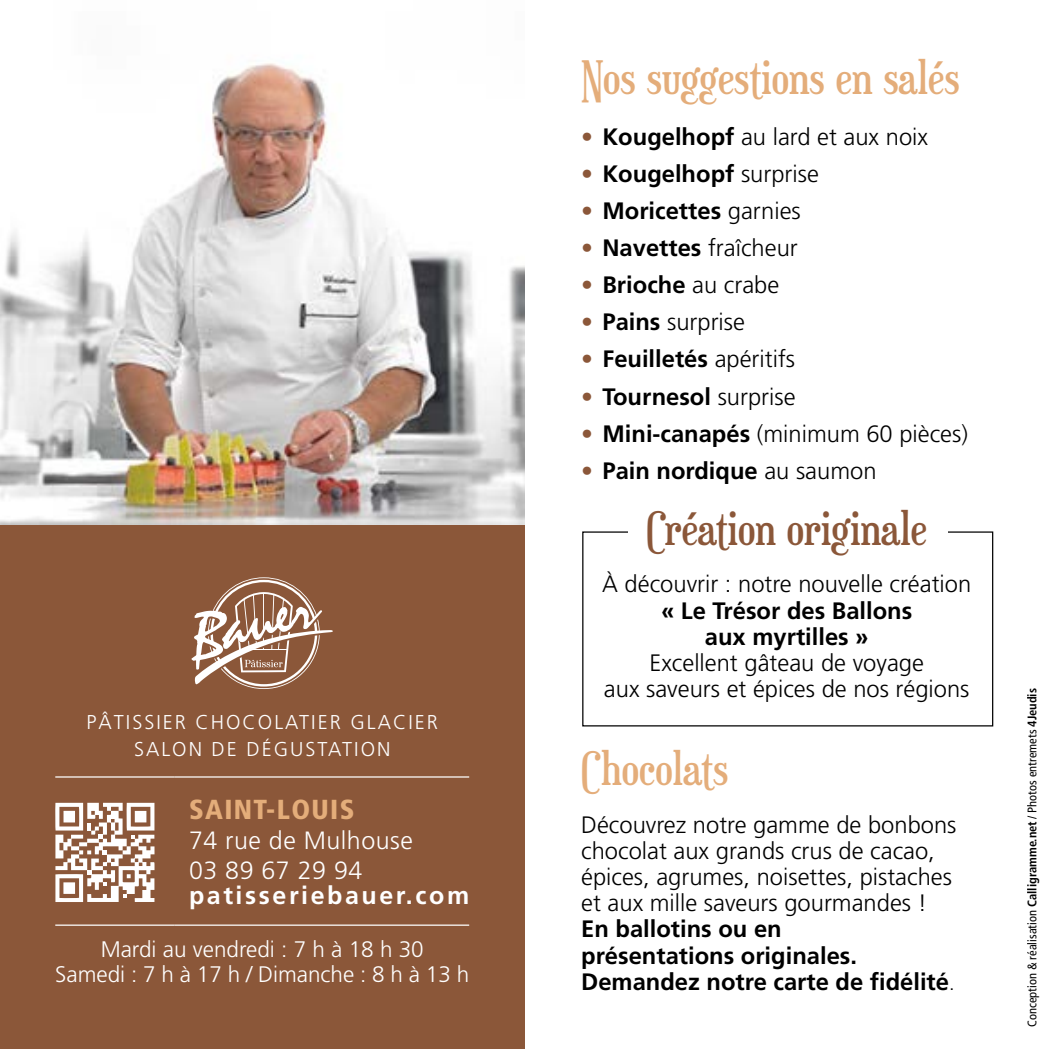
<style>
.page{position:relative;width:1049px;height:1049px;background:#fff}
.page>*{position:absolute;margin:0;border:0;box-sizing:border-box;transform-origin:0 0}
.t1{font:45px "Euphorigenic";color:#e4ad7a}
.t2{font:45px "Euphorigenic";color:#8b5739}
.t3{font:900 condensed 27.5px "Frutiger";letter-spacing:.05em;color:#e4ad7a}
.t4{font:300 25px/30px "Frutiger";letter-spacing:.02em;color:#fff}
.t5{font:700 25px "Frutiger";letter-spacing:.105em;color:#fff}
.t6{font:300 23.75px/26.2px "Frutiger";color:#000;text-align:center}
.t7{font:700 23.75px/26.2px "Frutiger";color:#000;text-align:center}
.t8{font:300 22.5px/25px "Frutiger";color:#fff;text-align:center}
.t9{font:300 20px/26.2px "Frutiger";letter-spacing:.1em;color:#fff;text-align:center}
.t10{font:condensed 12.5px "Frutiger";color:#000}
.s1{font-weight:700;color:#8b5739}
.s2{font-weight:700}
.s3{color:#8b5739}
.s4{font-weight:300}
.s5{font-weight:300;font-size:20px}
</style>
<div class="page">
<div style="left:0;top:524px;width:524px;height:525px;background:#8b5739"></div>
<hr style="left:1048px;top:524px;width:1px;height:525px;background:#8b5739">
<hr style="left:55px;top:776px;width:120px;height:1px;background:#fff">
<hr style="left:175px;top:776px;width:294px;height:1px;background:#fff">
<hr style="left:55px;top:924px;width:120px;height:2px;background:#fff">
<hr style="left:175px;top:924px;width:294px;height:2px;background:#fff">
<svg style="left:192px;top:577px;width:141px;height:112px"></svg>
<svg style="left:55px;top:803px;width:100px;height:99px"></svg>
<img style="left:0;top:63px;width:524px;height:461px">
<div style="left:582px;top:531px;width:411px;height:195px;border:1px solid #000"></div>
<div style="left:628px;top:530px;width:319px;height:28px;background:#fff"></div>
<p class="t9" style="left:87px;top:709px;width:353px">PÂTISSIER CHOCOLATIER GLACIER<br>SALON DE DÉGUSTATION</p>
<p class="t3" style="left:189px;top:793px;width:167px">SAINT-LOUIS</p>
<p class="t4" style="left:189px;top:825px;width:225px">74 rue de Mulhouse<br>03 89 67 29 94</p>
<p class="t5" style="left:189px;top:880px;width:282px">patisseriebauer.com</p>
<p class="t8" style="left:55px;top:937px;width:415px">Mardi au vendredi : 7 h à 18 h 30<br>Samedi : 7 h à 17 h / Dimanche : 8 h à 13 h</p>
<h1 class="t1" style="left:581px;top:50px;width:380px">Nos suggestions en salés</h1>
<p class="t6" style="left:581px;top:123px;width:348px"><span class="s1">•</span> <span class="s2">Kougelhopf</span> au lard et aux noix</p>
<p class="t7" style="left:581px;top:160px;width:239px"><span class="s3">•</span> Kougelhopf <span class="s4">surprise</span></p>
<p class="t7" style="left:581px;top:197px;width:221px"><span class="s3">•</span> Moricettes <span class="s4">garnies</span></p>
<p class="t6" style="left:581px;top:235px;width:218px"><span class="s1">•</span> <span class="s2">Navettes</span> fraîcheur</p>
<p class="t7" style="left:581px;top:272px;width:200px"><span class="s3">•</span> Brioche <span class="s4">au crabe</span></p>
<p class="t6" style="left:581px;top:309px;width:165px"><span class="s1">•</span> <span class="s2">Pains</span> surprise</p>
<p class="t7" style="left:581px;top:346px;width:215px"><span class="s3">•</span> Feuilletés <span class="s4">apéritifs</span></p>
<p class="t7" style="left:581px;top:383px;width:216px"><span class="s3">•</span> Tournesol <span class="s4">surprise</span></p>
<p class="t6" style="left:581px;top:420px;width:388px"><span class="s1">•</span> <span class="s2">Mini-canapés</span> (minimum 60 pièces)</p>
<p class="t7" style="left:581px;top:457px;width:297px"><span class="s3">•</span> Pain nordique <span class="s4">au saumon</span></p>
<h1 class="t2" style="left:646px;top:501px;width:282px">Création originale</h1>
<p class="t6" style="left:602px;top:571px;width:371px">À découvrir : notre nouvelle création</p>
<p class="t7" style="left:661px;top:597px;width:253px">« Le Trésor des Ballons aux myrtilles »</p>
<p class="t6" style="left:604px;top:650px;width:367px">Excellent gâteau de voyage<br>aux saveurs et épices de nos régions</p>
<h1 class="t1" style="left:581px;top:741px;width:149px">Chocolats</h1>
<p class="t6" style="left:581px;top:811px;width:377px;text-align:left">Découvrez notre gamme de bonbons chocolat aux grands crus de cacao, épices, agrumes, noisettes, pistaches et aux mille saveurs gourmandes !</p>
<p class="t7" style="left:581px;top:916px;width:375px;text-align:left">En ballotins ou en<br>présentations originales.<br>Demandez notre carte de fidélité<span class="s5">.</span></p>
<p class="t10" style="left:1025px;top:1027px;width:340px;rotate:-90deg">Conception &amp; réalisation <span class="s2">Calligramme.net</span> / Photos entremets <span class="s2">4Jeudis</span></p>
</div>
